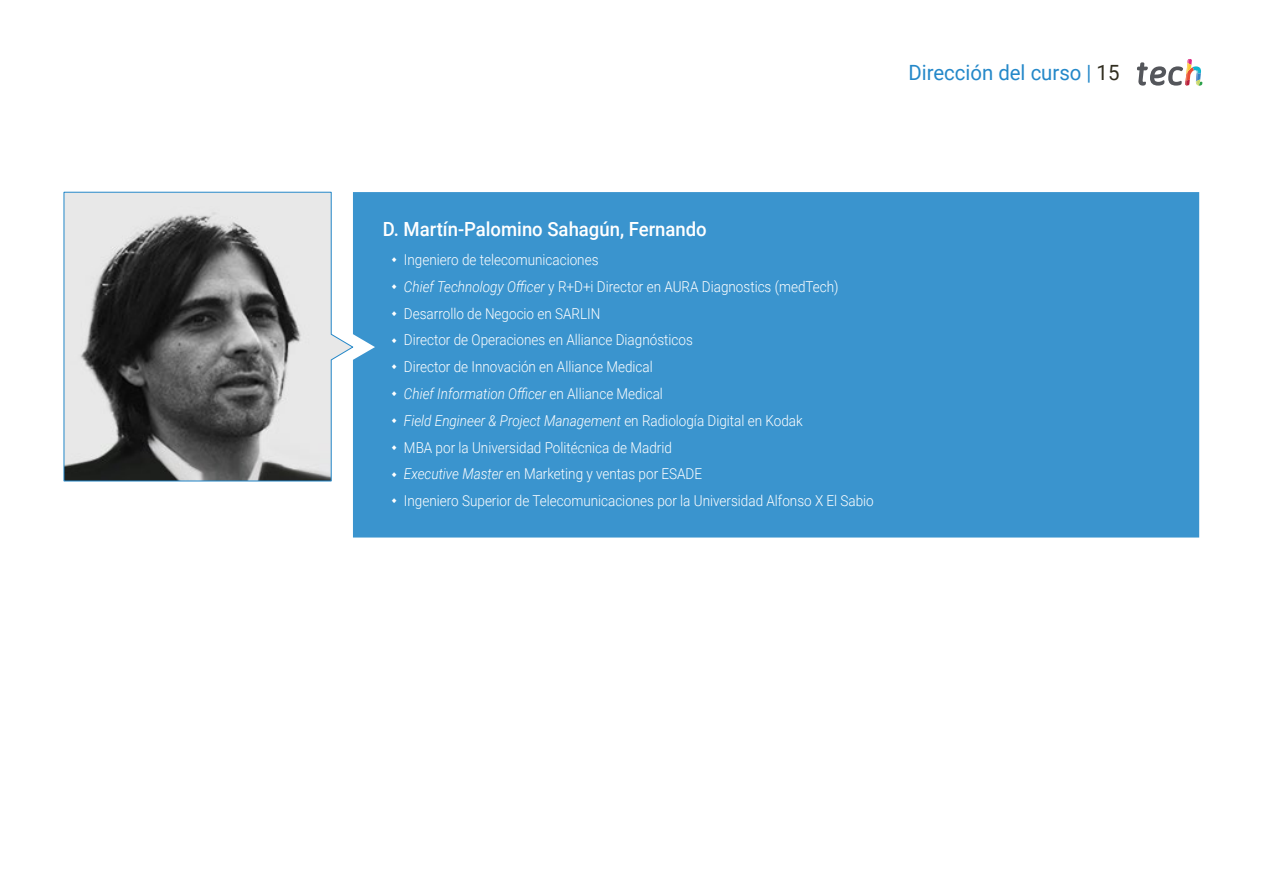
<style>
.page{position:relative;width:1263px;height:893px;background:#fff}
.page>*{position:absolute;margin:0;border:0;box-sizing:border-box;transform-origin:0 0}
.t1{font:21px "Roboto";color:#2488c9}
.t2{font:500 19.5px "Roboto";color:#fff;scale:.95 1}
.t3{font:300 15px/26.7px "Roboto";color:#fff;scale:.9 1}
.s1{color:#312e20}
.s2{font-style:italic}
</style>
<div class="page">
<div style="left:353px;top:192px;width:846px;height:345px;background:#3a94ce"></div>
<svg style="left:64px;top:192px;width:289px;height:289px;background:#929393"></svg>
<svg style="left:1137px;top:59px;width:65px;height:27px"></svg>
<svg style="left:392px;top:258px;width:5px;height:5px"></svg>
<svg style="left:392px;top:284px;width:5px;height:5px"></svg>
<svg style="left:392px;top:311px;width:5px;height:5px"></svg>
<svg style="left:392px;top:338px;width:5px;height:5px"></svg>
<svg style="left:392px;top:365px;width:5px;height:5px"></svg>
<svg style="left:392px;top:391px;width:5px;height:5px"></svg>
<svg style="left:392px;top:418px;width:5px;height:5px"></svg>
<svg style="left:392px;top:445px;width:5px;height:5px"></svg>
<svg style="left:392px;top:472px;width:5px;height:5px"></svg>
<svg style="left:392px;top:498px;width:5px;height:5px"></svg>
<h1 class="t1" style="left:908px;top:57px;width:213px">Dirección del curso | <span class="s1">15</span></h1>
<h2 class="t2" style="left:383px;top:216px;width:343px">D. Martín-Palomino Sahagún, Fernando</h2>
<p class="t3" style="left:404px;top:246px;width:524px">Ingeniero de telecomunicaciones<br><span class="s2">Chief Technology Officer</span> y R+D+i Director en AURA Diagnostics (medTech)<br>Desarrollo de Negocio en SARLIN<br>Director de Operaciones en Alliance Diagnósticos<br>Director de Innovación en Alliance Medical<br><span class="s2">Chief Information Officer</span> en Alliance Medical<br><span class="s2">Field Engineer &amp; Project Management</span> en Radiología Digital en Kodak<br>MBA por la Universidad Politécnica de Madrid<br><span class="s2">Executive Master</span> en Marketing y ventas por ESADE<br>Ingeniero Superior de Telecomunicaciones por la Universidad Alfonso X El Sabio</p>
</div>
